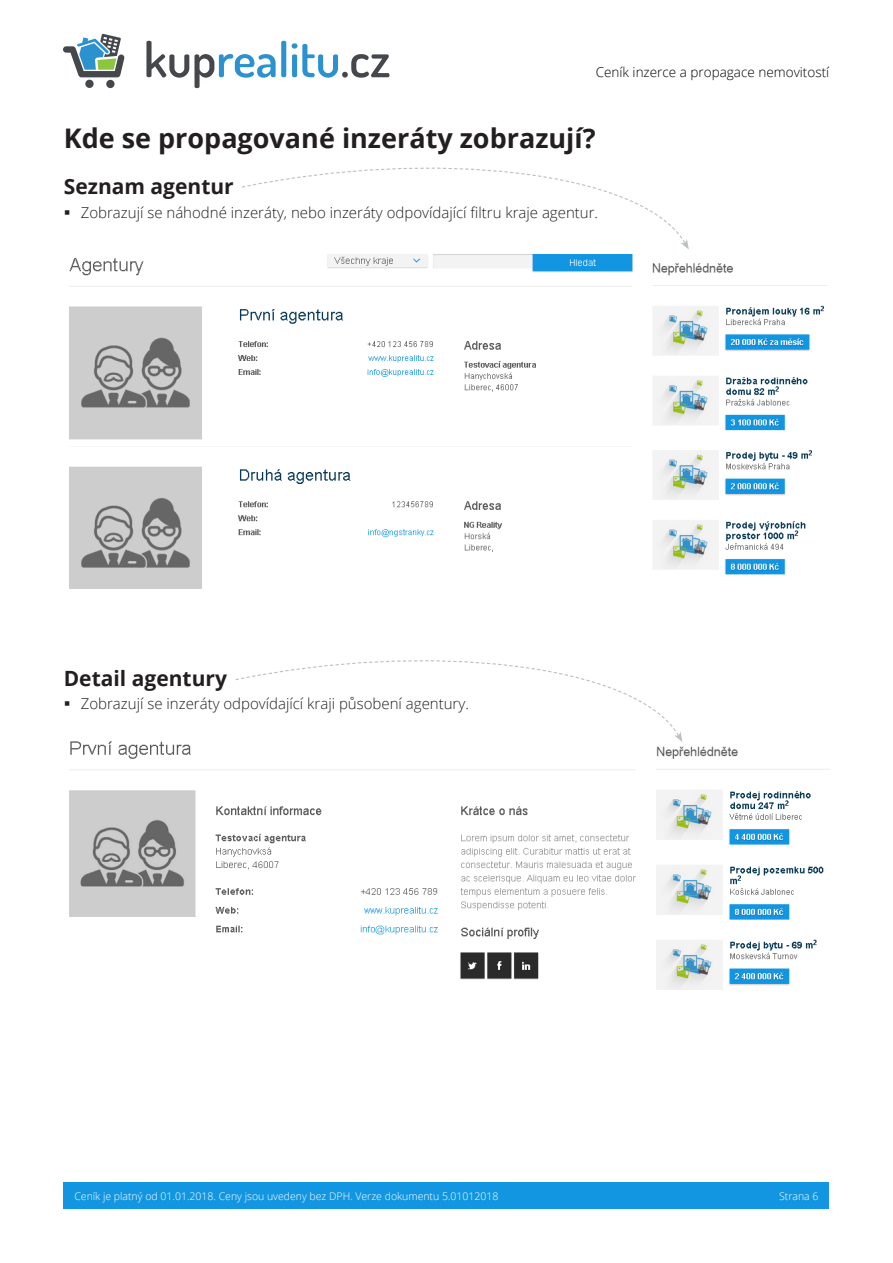
<style>
.page{position:relative;width:893px;height:1263px;background:#fff}
.page>*{position:absolute;margin:0;border:0;box-sizing:border-box;transform-origin:0 0}
.Styl_odstavce2{font:700 27px "Open Sans";color:#231f20}
.t1{font:700 21px "Open Sans";color:#231f20}
.t2{font:300 15px "Open Sans";color:#231f20}
.t3{font:300 13.5px "Open Sans";color:#000}
.t4{font:300 10.5px "Open Sans";color:#fff}
</style>
<div class="page">
<svg style="left:63px;top:33px;width:62px;height:45px"></svg>
<div style="left:85px;top:80px;width:9px;height:8px;background:#44484c;border-radius:50%"></div>
<div style="left:106px;top:80px;width:9px;height:8px;background:#44484c;border-radius:50%"></div>
<svg style="left:146px;top:41px;width:140px;height:47px"></svg>
<svg style="left:292px;top:43px;width:97px;height:35px"></svg>
<div style="left:64px;top:1182px;width:765px;height:27px;background:#1396e2"></div>
<img style="left:69px;top:254px;width:758px;height:335px">
<img style="left:69px;top:740px;width:760px;height:249px">
<svg style="left:242px;top:167px;width:447px;height:83px"></svg>
<svg style="left:234px;top:660px;width:448px;height:82px"></svg>
<p class="t3" style="left:596px;top:63px;width:235px">Ceník inzerce a propagace nemovitostí</p>
<p class="Styl_odstavce2" style="left:64px;top:119px;width:533px">Kde se propagované inzeráty zobrazují?</p>
<p class="t1" style="left:64px;top:172px;width:171px">Seznam agentur</p>
<p class="t2" style="left:81px;top:202px;width:519px">Zobrazují se náhodné inzeráty, nebo inzeráty odpovídající filtru kraje agentur.</p>
<p class="t1" style="left:64px;top:663px;width:165px">Detail agentury</p>
<p class="t2" style="left:81px;top:693px;width:390px">Zobrazují se inzeráty odpovídající kraji působení agentury.</p>
<p class="t4" style="left:74px;top:1189px;width:426px">Ceník je platný od 01.01.2018. Ceny jsou uvedeny bez DPH. Verze dokumentu 5.01012018</p>
<p class="t4" style="left:779px;top:1189px;width:41px">Strana 6</p>
</div>
